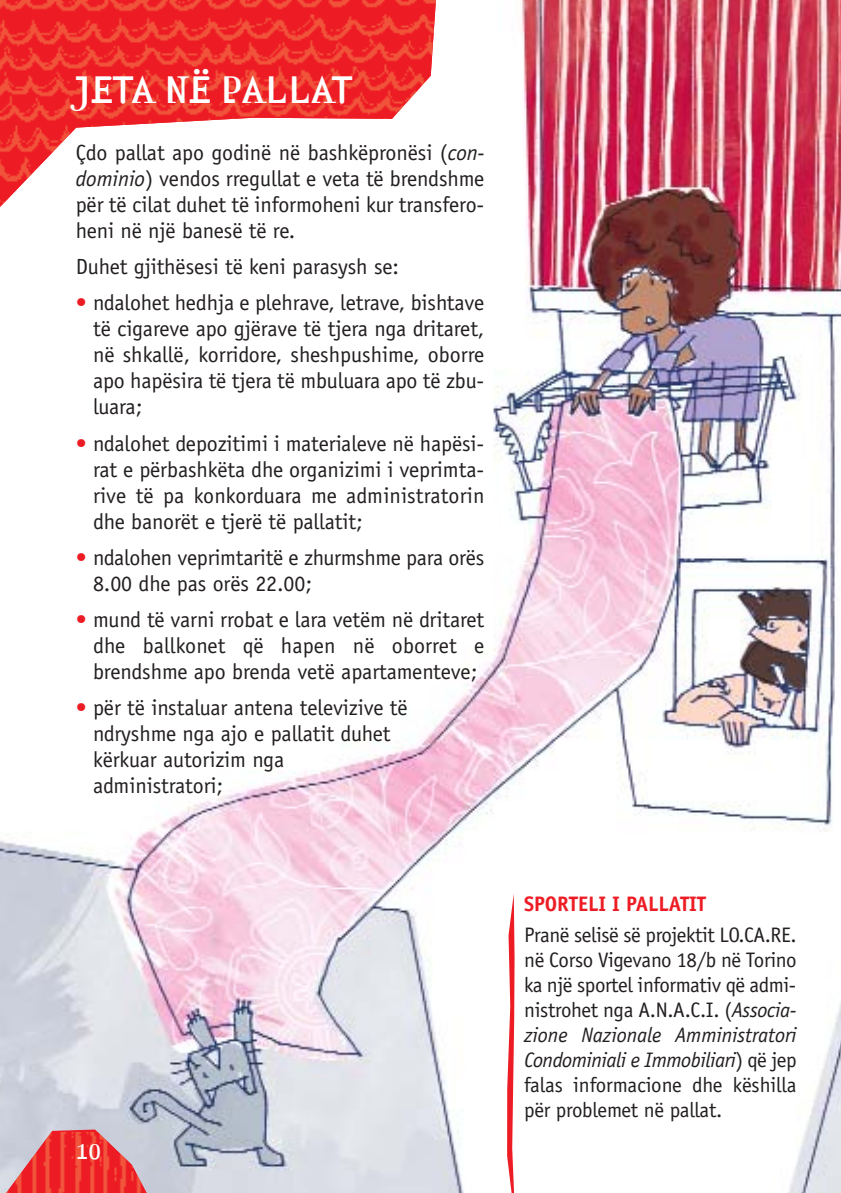
<style>
.page{position:relative;width:841px;height:1193px;background:#fff}
.page>*{position:absolute;margin:0;border:0;box-sizing:border-box;transform-origin:0 0}
.t1{font:300 36px "Amplifier";color:#fff}
.t2{font:22px/26px "Officina Sans";letter-spacing:-.005em;color:#231f20;text-align:justify}
.t3{font:21px/25px "Officina Sans";letter-spacing:-.015em;color:#231f20;text-align:justify}
.t4{font:700 21px "Officina Sans";letter-spacing:-.005em;color:#ed1c24}
.t5{font:20px "Amplifier Light Extensions";color:#fff}
.s1{font-style:italic}
.s2{color:#ed1c24}
</style>
<div class="page">
<img style="left:0;top:0;width:840px;height:1192px">
<img style="left:767px;top:776px;width:73px;height:416px">
<img style="left:0;top:0;width:437px;height:234px">
<svg style="left:0;top:1129px;width:161px;height:3px"></svg>
<img style="left:0;top:1132px;width:161px;height:60px">
<svg style="left:507px;top:893px;width:8px;height:299px"></svg>
<h1 class="t1" style="left:76px;top:75px;width:277px">JETA NË PALLAT</h1>
<p class="t2" style="left:76px;top:141px;width:410px">Çdo pallat apo godinë në bashkëpronësi (<span class="s1">con&shy;dominio</span>) vendos rregullat e veta të brendshme për të cilat duhet të informoheni kur transfero&shy;heni në një banesë të re.</p>
<p class="t2" style="left:76px;top:255px;width:324px">Duhet gjithësesi të keni parasysh se:</p>
<p class="t2" style="left:93px;top:291px;width:393px;text-indent:-17px"><span class="s2">•</span> ndalohet hedhja e plehrave, letrave, bishtave të cigareve apo gjërave të tjera nga dritaret, në shkallë, korridore, sheshpushime, oborre apo hapësira të tjera të mbuluara apo të zbu&shy;luara;</p>
<p class="t2" style="left:93px;top:432px;width:392px;text-indent:-17px"><span class="s2">•</span> ndalohet depozitimi i materialeve në hapësi&shy;rat e përbashkëta dhe organizimi i veprimta&shy;rive të pa konkorduara me administratorin dhe banorët e tjerë të pallatit;</p>
<p class="t2" style="left:93px;top:546px;width:392px;text-indent:-17px"><span class="s2">•</span> ndalohen veprimtaritë e zhurmshme para orës<br>8.00 dhe pas orës 22.00;</p>
<p class="t2" style="left:93px;top:608px;width:392px;text-indent:-17px"><span class="s2">•</span> mund të varni rrobat e lara vetëm në dritaret dhe ballkonet që hapen në oborret e brendshme apo brenda vetë apartamenteve;</p>
<p class="t2" style="left:93px;top:696px;width:316px;text-align:left;text-indent:-17px"><span class="s2">•</span> për të instaluar antena televizive të ndryshme nga ajo e pallatit duhet kërkuar autorizim nga administratori;</p>
<p class="t5" style="left:76px;top:1141px;width:27px">10</p>
<p class="t4" style="left:524px;top:895px;width:183px">SPORTELI I PALLATIT</p>
<p class="t3" style="left:524px;top:924px;width:274px">Pranë selisë së projektit LO.CA.RE. në Corso Vigevano 18/b në Torino ka një sportel informativ që admi&shy;nistrohet nga A.N.A.C.I. (<span class="s1">Associa&shy;zione Nazionale Amministratori Condominiali e Immobiliari</span>) që jep falas informacione dhe këshilla për problemet në pallat.</p>
</div>
